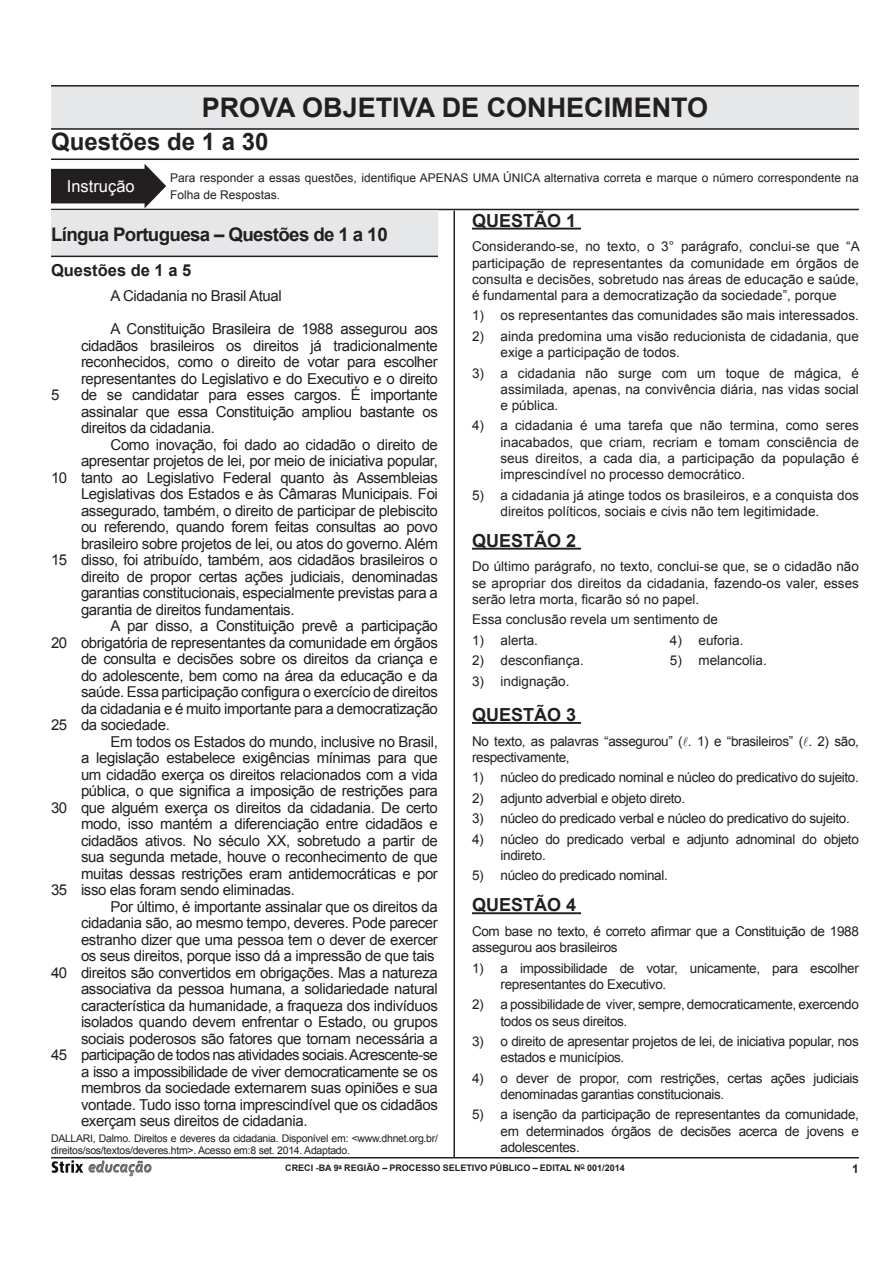
<style>
.page{position:relative;width:893px;height:1263px;background:#fff}
.page>*{position:absolute;margin:0;border:0;box-sizing:border-box;transform-origin:0 0}
.TituloProva{font:700 27px "Arial";color:#231f20}
.TituloProva-2{font:700 24px "Arial";color:#231f20}
.SubtituloProva{font:700 18.75px "Arial";letter-spacing:-.035em;color:#231f20}
.t1{font:700 18px "Arial";color:#231f20}
.ConjuntoQuestõesProv{font:700 16.5px "Arial";color:#231f20}
.t2{font:16.5px "Arial";color:#fff}
.TextoQuestão{font:15px/16.5px "Arial";letter-spacing:-.025em;color:#231f20;text-align:justify}
.Resposta{font:13.5px/16.2px "Arial";letter-spacing:-.025em;color:#231f20}
.Pergunta{font:13.5px/16.2px "Arial";color:#231f20;text-align:justify}
.Resposta-2{font:13.5px/16.2px "Arial";color:#231f20}
.Pergunta-2{font:13.5px/16.2px "Arial";letter-spacing:-.025em;color:#231f20}
.t3{font:12px/16.5px "Arial";color:#231f20}
.t4{font:700 12px "Arial";color:#231f20}
.ReferenciaInterna{font:10.5px/12px "Arial";letter-spacing:-.025em;color:#231f20}
.Resposta-3{font:700 9px "Arial";color:#231f20}
.s1{font-family:"MT Extra"}
</style>
<div class="page">
<svg style="left:52px;top:1160px;width:100px;height:17px"></svg>
<hr style="left:51px;top:1157px;width:808px;height:1px;background:#231f20">
<div style="left:51px;top:85px;width:808px;height:45px;background:#e6e7e9"></div>
<div style="left:52px;top:170px;width:94px;height:33px;background:#231f20"></div>
<div style="left:51px;top:169px;width:96px;height:34px;border:2px solid #231f20"></div>
<svg style="left:143px;top:164px;width:25px;height:47px"></svg>
<hr style="left:51px;top:159px;width:808px;height:1px;background:#231f20">
<hr style="left:51px;top:209px;width:808px;height:1px;background:#231f20">
<hr style="left:51px;top:85px;width:808px;height:2px;background:#231f20">
<hr style="left:51px;top:128px;width:808px;height:2px;background:#231f20">
<hr style="left:453px;top:211px;width:2px;height:947px;background:#231f20">
<div style="left:51px;top:211px;width:387px;height:46px;background:#e6e7e9"></div>
<hr style="left:51px;top:256px;width:387px;height:1px;background:#231f20">
<hr style="left:472px;top:228px;width:109px;height:2px;background:#231f20">
<hr style="left:472px;top:548px;width:109px;height:2px;background:#231f20">
<hr style="left:472px;top:722px;width:109px;height:2px;background:#231f20">
<hr style="left:472px;top:912px;width:109px;height:2px;background:#231f20">
<p class="TituloProva" style="left:202px;top:89px;width:508px">PROVA OBJETIVA DE CONHECIMENTO</p>
<p class="TituloProva-2" style="left:51px;top:126px;width:219px">Questões de 1 a 30</p>
<p class="t2" style="left:67px;top:175px;width:69px">Instrução</p>
<p class="t3" style="left:170px;top:170px;width:690px">Para responder a essas questões, identifique APENAS UMA ÚNICA alternativa correta e marque o número correspondente na<br>Folha de Respostas.</p>
<p class="SubtituloProva" style="left:51px;top:222px;width:338px">Língua Portuguesa – Questões de 1 a 10</p>
<p class="ConjuntoQuestõesProv" style="left:51px;top:259px;width:142px">Questões de 1 a 5</p>
<p class="TextoQuestão" style="left:111px;top:288px;width:173px">A Cidadania no Brasil Atual</p>
<p class="TextoQuestão" style="left:81px;top:321px;width:358px;text-indent:30px">A Constituição Brasileira de 1988 assegurou aos cidadãos brasileiros os direitos já tradicionalmente reconhecidos, como o direito de votar para escolher representantes do Legislativo e do Executivo e o direito</p>
<p class="TextoQuestão" style="left:51px;top:387px;width:10px">5</p>
<p class="TextoQuestão" style="left:81px;top:387px;width:358px">de se candidatar para esses cargos. É importante assinalar que essa Constituição ampliou bastante os direitos da cidadania.</p>
<p class="TextoQuestão" style="left:81px;top:436px;width:358px;text-align:right">Como inovação, foi dado ao cidadão o direito de apresentar projetos de lei, por meio de iniciativa popular,</p>
<p class="TextoQuestão" style="left:81px;top:469px;width:358px;text-indent:-30px">10 tanto ao Legislativo Federal quanto às Assembleias Legislativas dos Estados e às Câmaras Municipais. Foi assegurado, também, o direito de participar de plebiscito ou referendo, quando forem feitas consultas ao povo brasileiro sobre projetos de lei, ou atos do governo. Além</p>
<p class="TextoQuestão" style="left:81px;top:552px;width:358px;text-indent:-30px">15 disso, foi atribuído, também, aos cidadãos brasileiros o direito de propor certas ações judiciais, denominadas garantias constitucionais, especialmente previstas para a garantia de direitos fundamentais.</p>
<p class="TextoQuestão" style="left:111px;top:618px;width:329px">A par disso, a Constituição prevê a participação</p>
<p class="TextoQuestão" style="left:81px;top:634px;width:358px;text-indent:-30px">20 obrigatória de representantes da comunidade em órgãos de consulta e decisões sobre os direitos da criança e do adolescente, bem como na área da educação e da saúde. Essa participação configura o exercício de direitos da cidadania e é muito importante para a democratização</p>
<p class="TextoQuestão" style="left:51px;top:717px;width:120px">25 da sociedade.</p>
<p class="TextoQuestão" style="left:81px;top:733px;width:358px;text-indent:30px">Em todos os Estados do mundo, inclusive no Brasil, a legislação estabelece exigências mínimas para que um cidadão exerça os direitos relacionados com a vida pública, o que significa a imposição de restrições para</p>
<p class="TextoQuestão" style="left:81px;top:799px;width:358px;text-indent:-30px">30 que alguém exerça os direitos da cidadania. De certo modo, isso mantém a diferenciação entre cidadãos e cidadãos ativos. No século XX, sobretudo a partir de sua segunda metade, houve o reconhecimento de que muitas dessas restrições eram antidemocráticas e por</p>
<p class="TextoQuestão" style="left:51px;top:882px;width:245px">35 isso elas foram sendo eliminadas.</p>
<p class="TextoQuestão" style="left:81px;top:898px;width:358px;text-indent:30px">Por último, é importante assinalar que os direitos da cidadania são, ao mesmo tempo, deveres. Pode parecer estranho dizer que uma pessoa tem o dever de exercer os seus direitos, porque isso dá a impressão de que tais</p>
<p class="TextoQuestão" style="left:81px;top:964px;width:358px;text-indent:-30px">40 direitos são convertidos em obrigações. Mas a natureza associativa da pessoa humana, a solidariedade natural característica da humanidade, a fraqueza dos indivíduos isolados quando devem enfrentar o Estado, ou grupos sociais poderosos são fatores que tornam necessária a</p>
<p class="TextoQuestão" style="left:81px;top:1047px;width:358px;text-indent:-30px">45 participação de todos nas atividades sociais.Acrescente-se a isso a impossibilidade de viver democraticamente se os membros da sociedade externarem suas opiniões e sua vontade. Tudo isso torna imprescindível que os cidadãos exerçam seus direitos de cidadania.</p>
<p class="ReferenciaInterna" style="left:51px;top:1133px;width:388px">DALLARI, Dalmo. Direitos e deveres da cidadania. Disponível em: &lt;www.dhnet.org.br/ direitos/sos/textos/deveres.htm&gt;. Acesso em:8 set. 2014. Adaptado.</p>
<p class="t1" style="left:472px;top:208px;width:106px">QUESTÃO 1</p>
<p class="Pergunta" style="left:472px;top:239px;width:389px">Considerando-se, no texto, o 3° parágrafo, conclui-se que “A participação de representantes da comunidade em órgãos de consulta e decisões, sobretudo nas áreas de educação e saúde, é fundamental para a democratização da sociedade”, porque</p>
<p class="Resposta-2" style="left:472px;top:308px;width:388px">1) os representantes das comunidades são mais interessados.</p>
<p class="Resposta-2" style="left:500px;top:328px;width:360px;text-indent:-28px">2) ainda predomina uma visão reducionista de cidadania, que exige a participação de todos.</p>
<p class="Resposta" style="left:500px;top:365px;width:360px;text-align:justify;text-indent:-28px">3) a cidadania não surge com um toque de mágica, é assimilada, apenas, na convivência diária, nas vidas social e pública.</p>
<p class="Resposta" style="left:500px;top:418px;width:360px;text-align:justify;text-indent:-28px">4) a cidadania é uma tarefa que não termina, como seres inacabados, que criam, recriam e tomam consciência de seus direitos, a cada dia, a participação da população é imprescindível no processo democrático.</p>
<p class="Resposta-2" style="left:500px;top:487px;width:360px;text-indent:-28px">5) a cidadania já atinge todos os brasileiros, e a conquista dos direitos políticos, sociais e civis não tem legitimidade.</p>
<p class="t1" style="left:472px;top:528px;width:106px">QUESTÃO 2</p>
<p class="Pergunta" style="left:472px;top:559px;width:388px">Do último parágrafo, no texto, conclui-se que, se o cidadão não se apropriar dos direitos da cidadania, fazendo-os valer, esses serão letra morta, ficarão só no papel.</p>
<p class="Pergunta" style="left:472px;top:612px;width:248px">Essa conclusão revela um sentimento de</p>
<p class="Resposta" style="left:472px;top:632px;width:68px">1) alerta.</p>
<p class="Resposta-2" style="left:472px;top:652px;width:113px">2) desconfiança.</p>
<p class="Resposta-2" style="left:472px;top:673px;width:99px">3) indignação.</p>
<p class="Resposta-2" style="left:670px;top:632px;width:75px">4) euforia.</p>
<p class="Resposta-2" style="left:670px;top:652px;width:98px">5) melancolia.</p>
<p class="t1" style="left:472px;top:703px;width:106px">QUESTÃO 3</p>
<p class="Pergunta-2" style="left:472px;top:733px;width:388px">No texto, as palavras “assegurou” (<span class="s1">l</span>. 1) e “brasileiros” (<span class="s1">l</span>. 2) são, respectivamente,</p>
<p class="Resposta" style="left:472px;top:770px;width:388px">1) núcleo do predicado nominal e núcleo do predicativo do sujeito.</p>
<p class="Resposta" style="left:472px;top:790px;width:215px">2) adjunto adverbial e objeto direto.</p>
<p class="Resposta" style="left:472px;top:811px;width:379px">3) núcleo do predicado verbal e núcleo do predicativo do sujeito.</p>
<p class="Resposta" style="left:500px;top:831px;width:360px;text-indent:-28px">4) núcleo do predicado verbal e adjunto adnominal do objeto indireto.</p>
<p class="Resposta" style="left:472px;top:868px;width:197px">5) núcleo do predicado nominal.</p>
<p class="t1" style="left:472px;top:893px;width:106px">QUESTÃO 4</p>
<p class="Pergunta-2" style="left:472px;top:923px;width:388px">Com base no texto, é correto afirmar que a Constituição de 1988 assegurou aos brasileiros</p>
<p class="Resposta" style="left:500px;top:960px;width:360px;text-indent:-28px">1) a impossibilidade de votar, unicamente, para escolher representantes do Executivo.</p>
<p class="Resposta" style="left:500px;top:997px;width:360px;text-indent:-28px">2) a possibilidade de viver, sempre, democraticamente, exercendo todos os seus direitos.</p>
<p class="Resposta" style="left:500px;top:1033px;width:360px;text-indent:-28px">3) o direito de apresentar projetos de lei, de iniciativa popular, nos estados e municípios.</p>
<p class="Resposta" style="left:500px;top:1070px;width:360px;text-indent:-28px">4) o dever de propor, com restrições, certas ações judiciais denominadas garantias constitucionais.</p>
<p class="Resposta" style="left:500px;top:1106px;width:360px;text-align:justify;text-indent:-28px">5) a isenção da participação de representantes da comunidade, em determinados órgãos de decisões acerca de jovens e adolescentes.</p>
<p class="Resposta-3" style="left:285px;top:1162px;width:341px">CRECI -BA 9<sup>a</sup> REGIÃO – PROCESSO SELETIVO PÚBLICO – EDITAL N<sup>O</sup> 001/2014</p>
<p class="t4" style="left:852px;top:1161px;width:8px">1</p>
</div>
